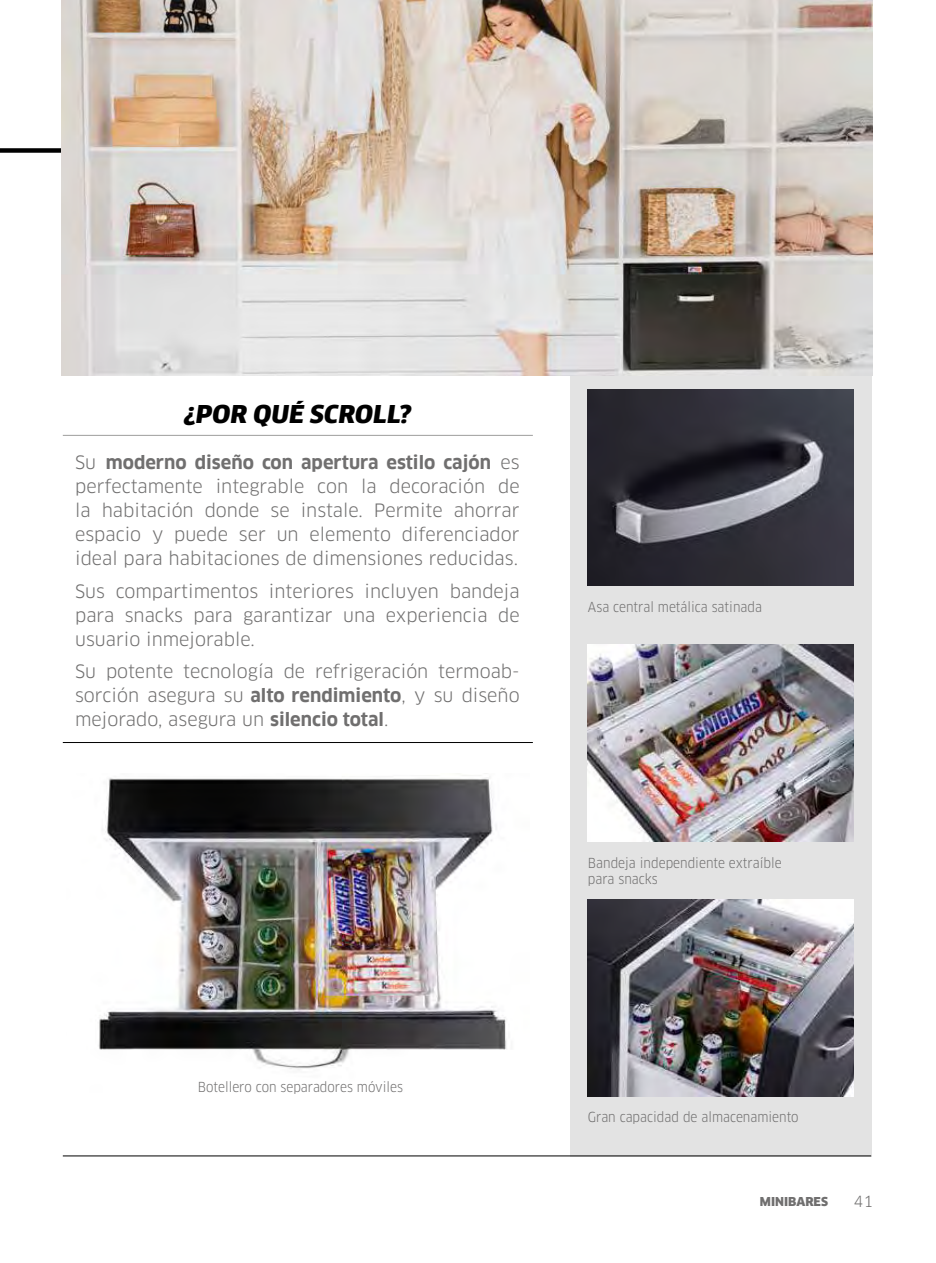
<style>
.page{position:relative;width:936px;height:1263px;background:#fff}
.page>*{position:absolute;margin:0;border:0;box-sizing:border-box;transform-origin:0 0}
.t1{font:italic 900 24px "Clan Pro";letter-spacing:.01em;color:#000}
.t2{font:18px/24px "Clan Pro";color:#706f6f;text-align:justify}
.t3{font:15px "Clan Pro";color:#706f6f}
.t4{font:13.5px/16.5px "Clan Pro Narr";color:#706f6f}
.t5{font:900 12px "Clan Pro";color:#706f6f}
.s1{font-weight:700}
</style>
<div class="page">
<div style="left:570px;top:375px;width:302px;height:782px;background:#e3e3e3"></div>
<div style="left:0;top:148px;width:829px;height:5px;background:#000"></div>
<img style="left:588px;top:389px;width:265px;height:196px">
<img style="left:588px;top:899px;width:265px;height:197px">
<img style="left:588px;top:644px;width:265px;height:197px">
<img style="left:98px;top:775px;width:409px;height:295px">
<img style="left:62px;top:0;width:810px;height:375px">
<hr style="left:63px;top:1155px;width:808px;height:1px;background:#000">
<hr style="left:63px;top:435px;width:470px;height:1px;background:#9d9d9c">
<hr style="left:63px;top:742px;width:470px;height:1px;background:#000">
<h1 class="t1" style="left:184px;top:400px;width:228px">¿POR QUÉ SCROLL?</h1>
<p class="t2" style="left:75px;top:451px;width:446px">Su <span class="s1">moderno diseño con apertura estilo cajón</span> es perfectamente integrable con la decoración de la habitación donde se instale. Permite ahorrar espacio y puede ser un elemento diferenciador ideal para habitaciones de dimensiones reducidas.</p>
<p class="t2" style="left:75px;top:579px;width:446px">Sus compartimentos interiores incluyen bandeja para snacks para garantizar una experiencia de usuario inmejorable.</p>
<p class="t2" style="left:75px;top:659px;width:446px">Su potente tecnología de refrigeración termoab&shy;sorción asegura su <span class="s1">alto rendimiento</span>, y su diseño mejorado, asegura un <span class="s1">silencio total</span>.</p>
<p class="t4" style="left:588px;top:599px;width:175px">Asa central metálica satinada</p>
<p class="t4" style="left:588px;top:854px;width:195px">Bandeja independiente extraíble para snacks</p>
<p class="t4" style="left:198px;top:1079px;width:207px">Botellero con separadores móviles</p>
<p class="t4" style="left:588px;top:1108px;width:212px">Gran capacidad de almacenamiento</p>
<p class="t5" style="left:759px;top:1195px;width:70px">MINIBARES</p>
<p class="t3" style="left:853px;top:1193px;width:21px">41</p>
</div>
